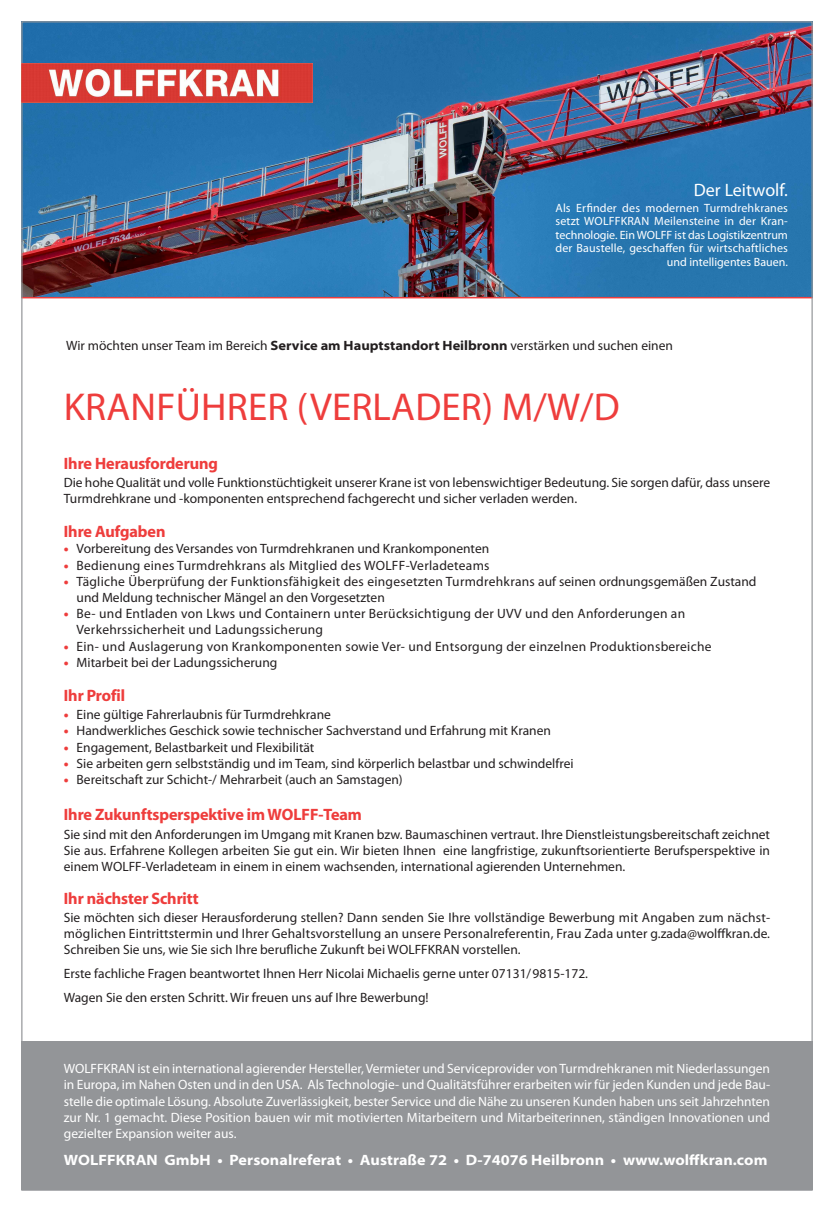
<style>
.page{position:relative;width:834px;height:1212px;background:#fff}
.page>*{position:absolute;margin:0;border:0;box-sizing:border-box;transform-origin:0 0}
.t1{font:39px "Myriad Pro";letter-spacing:.005em;color:#ee3d3c}
.t2{font:18px "Myriad Pro";color:#fff}
.t3{font:16.5px "Myriad Headline";color:#ee3d3c}
.t4{font:700 semi-expanded 15px "Myriad Pro";letter-spacing:.005em;color:#fff}
.t5{font:13.5px/16.2px "Myriad Pro";color:#231f20}
.t6{font:13.5px/16.2px "Myriad Pro";color:#fff;text-align:justify}
.t7{font:13.5px/16.2px "Myriad Pro";letter-spacing:.02em;color:#231f20}
.t8{font:12px/13.5px "Myriad Pro";letter-spacing:.01em;color:#fff;text-align:right}
.s1{font-weight:700;font-stretch:semi-expanded}
.s2{font-weight:900;color:#ee3d3c}
</style>
<div class="page">
<img style="left:23px;top:23px;width:787px;height:274px">
<div style="left:21px;top:1041px;width:791px;height:148px;background:#939598"></div>
<hr style="left:21px;top:297px;width:791px;height:1px;background:#ee3d3c">
<img style="left:21px;top:64px;width:291px;height:38px">
<h2 class="t2" style="left:693px;top:183px;width:95px">Der Leitwolf.</h2>
<p class="t8" style="left:555px;top:202px;width:234px">Als Erfinder des modernen Turmdrehkranes setzt WOLFFKRAN Meilensteine in der Kran&shy;technologie. Ein WOLFF ist das Logistikzentrum der Baustelle, geschaffen für wirtschaftliches und intelligentes Bauen.</p>
<p class="t5" style="left:66px;top:339px;width:608px">Wir möchten unser Team im Bereich <span class="s1">Service am Hauptstandort Heilbronn</span> verstärken und suchen einen</p>
<h1 class="t1" style="left:64px;top:392px;width:557px">KRANFÜHRER (VERLADER) M/W/D</h1>
<p class="t3" style="left:64px;top:457px;width:155px">Ihre Herausforderung</p>
<p class="t5" style="left:64px;top:475px;width:707px">Die hohe Qualität und volle Funktionstüchtigkeit unserer Krane ist von lebenswichtiger Bedeutung. Sie sorgen dafür, dass unsere<br>Turmdrehkrane und -komponenten entsprechend fachgerecht und sicher verladen werden.</p>
<p class="t3" style="left:64px;top:525px;width:103px">Ihre Aufgaben</p>
<p class="t5" style="left:64px;top:542px;width:427px"><span class="s2">•</span> Vorbereitung des Versandes von Turmdrehkranen und Krankomponenten</p>
<p class="t7" style="left:64px;top:558px;width:427px"><span class="s2">•</span> Bedienung eines Turmdrehkrans als Mitglied des WOLFF-Verladeteams</p>
<p class="t5" style="left:77px;top:574px;width:681px;text-indent:-13px"><span class="s2">•</span> Tägliche Überprüfung der Funktionsfähigkeit des eingesetzten Turmdrehkrans auf seinen ordnungsgemäßen Zustand und Meldung technischer Mängel an den Vorgesetzten</p>
<p class="t7" style="left:77px;top:607px;width:610px;text-indent:-13px"><span class="s2">•</span> Be- und Entladen von Lkws und Containern unter Berücksichtigung der UVV und den Anforderungen an<br>Verkehrssicherheit und Ladungssicherung</p>
<p class="t7" style="left:64px;top:639px;width:649px"><span class="s2">•</span> Ein- und Auslagerung von Krankomponenten sowie Ver- und Entsorgung der einzelnen Produktionsbereiche</p>
<p class="t5" style="left:64px;top:655px;width:215px"><span class="s2">•</span> Mitarbeit bei der Ladungssicherung</p>
<p class="t3" style="left:64px;top:689px;width:63px">Ihr Profil</p>
<p class="t5" style="left:64px;top:707px;width:268px"><span class="s2">•</span> Eine gültige Fahrerlaubnis für Turmdrehkrane</p>
<p class="t5" style="left:64px;top:724px;width:488px"><span class="s2">•</span> Handwerkliches Geschick sowie technischer Sachverstand und Erfahrung mit Kranen</p>
<p class="t5" style="left:64px;top:740px;width:252px"><span class="s2">•</span> Engagement, Belastbarkeit und Flexibilität</p>
<p class="t5" style="left:64px;top:756px;width:511px"><span class="s2">•</span> Sie arbeiten gern selbstständig und im Team, sind körperlich belastbar und schwindelfrei</p>
<p class="t5" style="left:64px;top:772px;width:340px"><span class="s2">•</span> Bereitschaft zur Schicht-/ Mehrarbeit (auch an Samstagen)</p>
<p class="t3" style="left:64px;top:808px;width:299px">Ihre Zukunftsperspektive im WOLFF-Team</p>
<p class="t5" style="left:64px;top:827px;width:707px;text-align:justify">Sie sind mit den Anforderungen im Umgang mit Kranen bzw. Baumaschinen vertraut. Ihre Dienstleistungsbereitschaft zeichnet Sie aus. Erfahrene Kollegen arbeiten Sie gut ein. Wir bieten Ihnen eine langfristige, zukunftsorientierte Berufsperspektive in einem WOLFF-Verladeteam in einem in einem wachsenden, international agierenden Unternehmen.</p>
<p class="t3" style="left:64px;top:892px;width:136px">Ihr nächster Schritt</p>
<p class="t5" style="left:64px;top:910px;width:707px;text-align:justify">Sie möchten sich dieser Herausforderung stellen? Dann senden Sie Ihre vollständige Bewerbung mit Angaben zum nächst&shy;möglichen Eintrittstermin und Ihrer Gehaltsvorstellung an unsere Personalreferentin, Frau Zada unter g.zada@wolffkran.de.<br>Schreiben Sie uns, wie Sie sich Ihre berufliche Zukunft bei WOLFFKRAN vorstellen.</p>
<p class="t5" style="left:64px;top:963px;width:525px;line-height:24px">Erste fachliche Fragen beantwortet Ihnen Herr Nicolai Michaelis gerne unter 07131/9815-172.<br>Wagen Sie den ersten Schritt. Wir freuen uns auf Ihre Bewerbung!</p>
<p class="t6" style="left:64px;top:1061px;width:707px">WOLFFKRAN ist ein international agierender Hersteller,Vermieter und Serviceprovider vonTurmdrehkranen mit Niederlassungen in Europa, im Nahen Osten und in den USA. Als Technologie- und Qualitätsführer erarbeiten wir für jeden Kunden und jede Bau&shy;stelle die optimale Lösung. Absolute Zuverlässigkeit, bester Service und die Nähe zu unseren Kunden haben uns seit Jahrzehnten zur Nr. 1 gemacht. Diese Position bauen wir mit motivierten Mitarbeitern und Mitarbeiterinnen, ständigen Innovationen und gezielter Expansion weiter aus.</p>
<p class="t4" style="left:64px;top:1155px;width:705px">WOLFFKRAN GmbH • Personalreferat • Austraße 72 • D-74076 Heilbronn • www.wolffkran.com</p>
</div>
